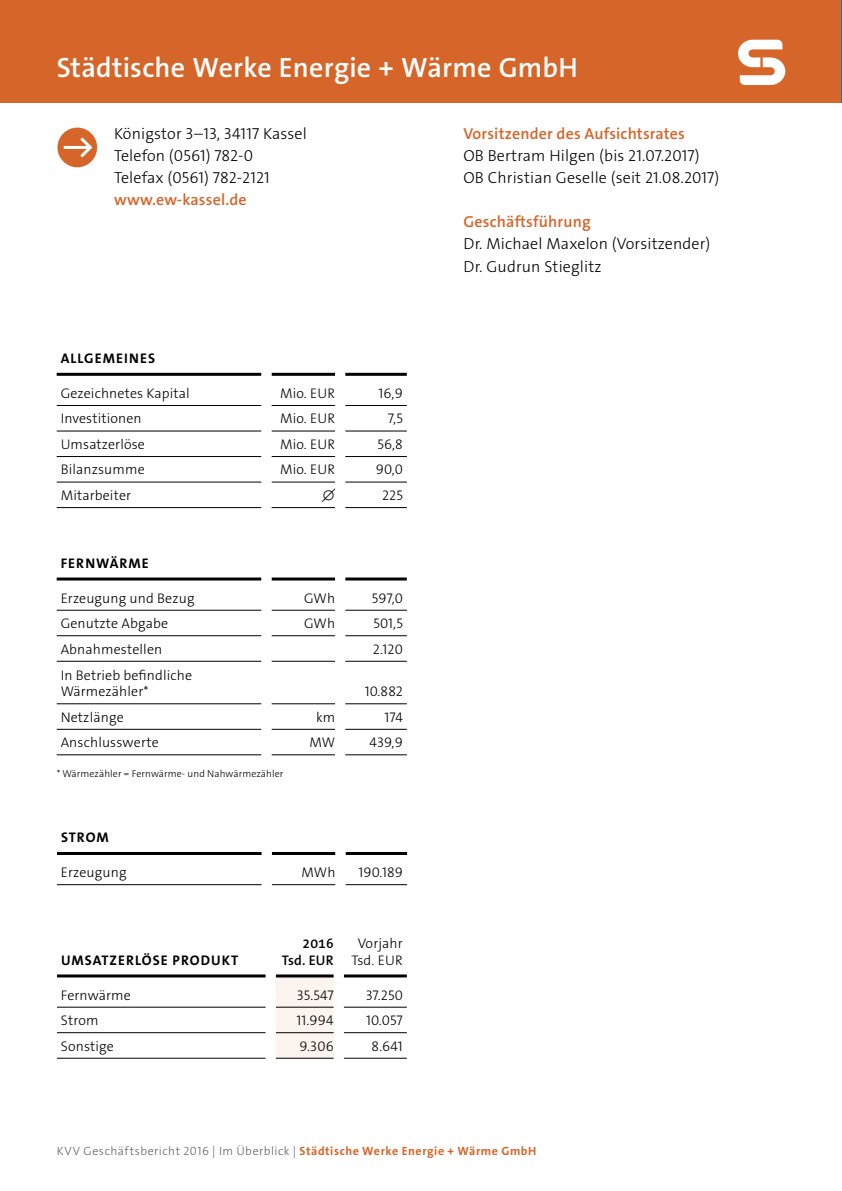
<style>
.page{position:relative;width:842px;height:1191px;background:#fff}
.page>*{position:absolute;margin:0;border:0;box-sizing:border-box;transform-origin:0 0}
.t1{font:28px "The Sans LP6 Se Bld";letter-spacing:.01em;color:#fff}
.t2{font:16px/22px "The Sans LP3 Lig";letter-spacing:.01em;color:#000}
.t3{font:16px "The Sans LP6 Se Bld";letter-spacing:.01em;color:#d6652a}
.t4{font:14px/16px "The Sans LP3 Lig";letter-spacing:.01em;color:#000}
.t5{font:14px "The Sans LP7 Bld";letter-spacing:.075em;color:#000}
.t6{font:14px/17px "The Sans LP6 Se Bld";letter-spacing:.01em;color:#000;text-align:right}
.t7{font:12px "The Sans LP3 Lig";letter-spacing:.04em;color:#626262}
.t8{font:10px "The Sans LP3 Lig";letter-spacing:.01em;color:#000}
.s1{font-family:"The Sans LP7 Bld";color:#d6652a}
</style>
<div class="page">
<div style="left:0;top:0;width:842px;height:103px;background:#d6652a"></div>
<div style="left:57px;top:128px;width:40px;height:39px;background:#d6652a;border-radius:50%"></div>
<svg style="left:80px;top:134px;width:15px;height:27px"></svg>
<hr style="left:64px;top:146px;width:24px;height:3px;background:#fff">
<hr style="left:57px;top:405px;width:204px;height:1px;background:#000">
<hr style="left:345px;top:405px;width:62px;height:1px;background:#000">
<hr style="left:57px;top:431px;width:204px;height:1px;background:#000">
<hr style="left:345px;top:431px;width:62px;height:1px;background:#000">
<hr style="left:57px;top:456px;width:204px;height:1px;background:#000">
<hr style="left:345px;top:456px;width:62px;height:1px;background:#000">
<hr style="left:57px;top:482px;width:204px;height:1px;background:#000">
<hr style="left:345px;top:482px;width:62px;height:1px;background:#000">
<hr style="left:57px;top:507px;width:204px;height:1px;background:#000">
<hr style="left:345px;top:507px;width:62px;height:1px;background:#000">
<hr style="left:271px;top:405px;width:64px;height:1px;background:#000">
<hr style="left:271px;top:431px;width:64px;height:1px;background:#000">
<hr style="left:271px;top:456px;width:64px;height:1px;background:#000">
<hr style="left:271px;top:482px;width:64px;height:1px;background:#000">
<hr style="left:271px;top:507px;width:64px;height:1px;background:#000">
<hr style="left:57px;top:373px;width:204px;height:3px;background:#000">
<hr style="left:271px;top:373px;width:64px;height:3px;background:#000">
<hr style="left:345px;top:373px;width:62px;height:3px;background:#000">
<hr style="left:57px;top:610px;width:204px;height:1px;background:#000">
<hr style="left:345px;top:610px;width:62px;height:1px;background:#000">
<hr style="left:57px;top:635px;width:204px;height:1px;background:#000">
<hr style="left:345px;top:635px;width:62px;height:1px;background:#000">
<hr style="left:57px;top:661px;width:204px;height:1px;background:#000">
<hr style="left:345px;top:661px;width:62px;height:1px;background:#000">
<hr style="left:57px;top:703px;width:204px;height:1px;background:#000">
<hr style="left:345px;top:703px;width:62px;height:1px;background:#000">
<hr style="left:57px;top:729px;width:204px;height:1px;background:#000">
<hr style="left:345px;top:729px;width:62px;height:1px;background:#000">
<hr style="left:57px;top:754px;width:204px;height:1px;background:#000">
<hr style="left:345px;top:754px;width:62px;height:1px;background:#000">
<hr style="left:271px;top:610px;width:64px;height:1px;background:#000">
<hr style="left:271px;top:635px;width:64px;height:1px;background:#000">
<hr style="left:271px;top:661px;width:64px;height:1px;background:#000">
<hr style="left:271px;top:703px;width:64px;height:1px;background:#000">
<hr style="left:271px;top:729px;width:64px;height:1px;background:#000">
<hr style="left:271px;top:754px;width:64px;height:1px;background:#000">
<hr style="left:57px;top:577px;width:204px;height:3px;background:#000">
<hr style="left:271px;top:577px;width:64px;height:3px;background:#000">
<hr style="left:345px;top:577px;width:62px;height:3px;background:#000">
<div style="left:276px;top:977px;width:58px;height:80px;background:#fcf4ef"></div>
<hr style="left:57px;top:1006px;width:209px;height:1px;background:#000">
<hr style="left:344px;top:1006px;width:63px;height:1px;background:#000">
<hr style="left:57px;top:1032px;width:209px;height:1px;background:#000">
<hr style="left:344px;top:1032px;width:63px;height:1px;background:#000">
<hr style="left:57px;top:1057px;width:209px;height:1px;background:#000">
<hr style="left:276px;top:1006px;width:58px;height:1px;background:#000">
<hr style="left:276px;top:1032px;width:58px;height:1px;background:#000">
<hr style="left:57px;top:974px;width:209px;height:3px;background:#000">
<hr style="left:276px;top:974px;width:58px;height:3px;background:#000">
<hr style="left:344px;top:974px;width:63px;height:3px;background:#000">
<hr style="left:276px;top:1057px;width:58px;height:1px;background:#000">
<hr style="left:344px;top:1057px;width:63px;height:1px;background:#000">
<svg style="left:738px;top:40px;width:47px;height:45px"></svg>
<hr style="left:57px;top:884px;width:205px;height:1px;background:#000">
<hr style="left:345px;top:884px;width:62px;height:1px;background:#000">
<hr style="left:272px;top:884px;width:63px;height:1px;background:#000">
<hr style="left:57px;top:852px;width:205px;height:3px;background:#000">
<hr style="left:272px;top:852px;width:63px;height:3px;background:#000">
<hr style="left:345px;top:852px;width:62px;height:3px;background:#000">
<h1 class="t1" style="left:57px;top:50px;width:523px">Städtische Werke Energie + Wärme GmbH</h1>
<p class="t2" style="left:114px;top:123px;width:194px">Königstor 3–13, 34117 Kassel<br>Telefon (0561) 782-0<br>Telefax (0561) 782-2121</p>
<p class="t3" style="left:114px;top:190px;width:134px">www.ew-kassel.de</p>
<p class="t5" style="left:61px;top:349px;width:96px">ALLGEMEINES</p>
<p class="t4" style="left:61px;top:385px;width:131px">Gezeichnetes Kapital</p>
<p class="t4" style="left:280px;top:385px;width:57px">Mio. EUR</p>
<p class="t4" style="left:379px;top:385px;width:26px">16,9</p>
<p class="t4" style="left:61px;top:411px;width:82px">Investitionen</p>
<p class="t4" style="left:280px;top:411px;width:57px">Mio. EUR</p>
<p class="t4" style="left:388px;top:411px;width:16px">7,5</p>
<p class="t4" style="left:61px;top:436px;width:86px">Umsatzerlöse</p>
<p class="t4" style="left:280px;top:436px;width:57px">Mio. EUR</p>
<p class="t4" style="left:377px;top:436px;width:27px">56,8</p>
<p class="t4" style="left:61px;top:462px;width:86px">Bilanzsumme</p>
<p class="t4" style="left:280px;top:462px;width:57px">Mio. EUR</p>
<p class="t4" style="left:376px;top:462px;width:29px">90,0</p>
<p class="t4" style="left:61px;top:487px;width:72px">Mitarbeiter</p>
<p class="t4" style="left:322px;top:487px;width:15px">∅</p>
<p class="t4" style="left:382px;top:487px;width:22px">225</p>
<p class="t5" style="left:61px;top:554px;width:90px">FERNWÄRME</p>
<p class="t4" style="left:61px;top:590px;width:135px">Erzeugung und Bezug</p>
<p class="t4" style="left:304px;top:590px;width:33px">GWh</p>
<p class="t4" style="left:372px;top:590px;width:32px">597,0</p>
<p class="t4" style="left:61px;top:615px;width:109px">Genutzte Abgabe</p>
<p class="t4" style="left:304px;top:615px;width:33px">GWh</p>
<p class="t4" style="left:374px;top:615px;width:31px">501,5</p>
<p class="t4" style="left:61px;top:641px;width:103px">Abnahmestellen</p>
<p class="t4" style="left:373px;top:641px;width:32px">2.120</p>
<p class="t4" style="left:61px;top:667px;width:133px">In Betrieb befindliche<br>Wärmezähler*</p>
<p class="t4" style="left:365px;top:683px;width:40px">10.882</p>
<p class="t4" style="left:61px;top:709px;width:65px">Netzlänge</p>
<p class="t4" style="left:316px;top:709px;width:21px">km</p>
<p class="t4" style="left:384px;top:709px;width:20px">174</p>
<p class="t4" style="left:61px;top:734px;width:100px">Anschlusswerte</p>
<p class="t4" style="left:309px;top:734px;width:27px">MW</p>
<p class="t4" style="left:369px;top:734px;width:35px">439,9</p>
<p class="t8" style="left:57px;top:767px;width:228px">* Wärmezähler = Fernwärme- und Nahwärmezähler</p>
<p class="t5" style="left:61px;top:828px;width:49px">STROM</p>
<p class="t4" style="left:61px;top:864px;width:67px">Erzeugung</p>
<p class="t4" style="left:301px;top:864px;width:36px">MWh</p>
<p class="t4" style="left:359px;top:864px;width:46px">190.189</p>
<p class="t5" style="left:61px;top:951px;width:179px">UMSATZERLÖSE PRODUKT</p>
<p class="t6" style="left:282px;top:934px;width:53px">2016<br>Tsd. EUR</p>
<p class="t4" style="left:351px;top:934px;width:53px;line-height:17px;text-align:center">Vorjahr<br>Tsd. EUR</p>
<p class="t4" style="left:61px;top:987px;width:71px">Fernwärme</p>
<p class="t4" style="left:297px;top:987px;width:39px">35.547</p>
<p class="t4" style="left:366px;top:987px;width:39px">37.250</p>
<p class="t4" style="left:61px;top:1012px;width:39px">Strom</p>
<p class="t4" style="left:297px;top:1012px;width:39px">11.994</p>
<p class="t4" style="left:366px;top:1012px;width:38px">10.057</p>
<p class="t4" style="left:61px;top:1038px;width:55px">Sonstige</p>
<p class="t4" style="left:300px;top:1038px;width:36px">9.306</p>
<p class="t4" style="left:372px;top:1038px;width:33px">8.641</p>
<p class="t3" style="left:463px;top:124px;width:223px">Vorsitzender des Aufsichtsrates</p>
<p class="t2" style="left:463px;top:145px;width:257px">OB Bertram Hilgen (bis 21.07.2017)<br>OB Christian Geselle (seit 21.08.2017)</p>
<p class="t3" style="left:463px;top:212px;width:129px">Geschäftsführung</p>
<p class="t2" style="left:463px;top:233px;width:248px">Dr. Michael Maxelon (Vorsitzender)<br>Dr. Gudrun Stieglitz</p>
<p class="t7" style="left:57px;top:1142px;width:481px">KVV Geschäftsbericht 2016 | Im Überblick | <span class="s1">Städtische Werke Energie + Wärme GmbH</span></p>
</div>
